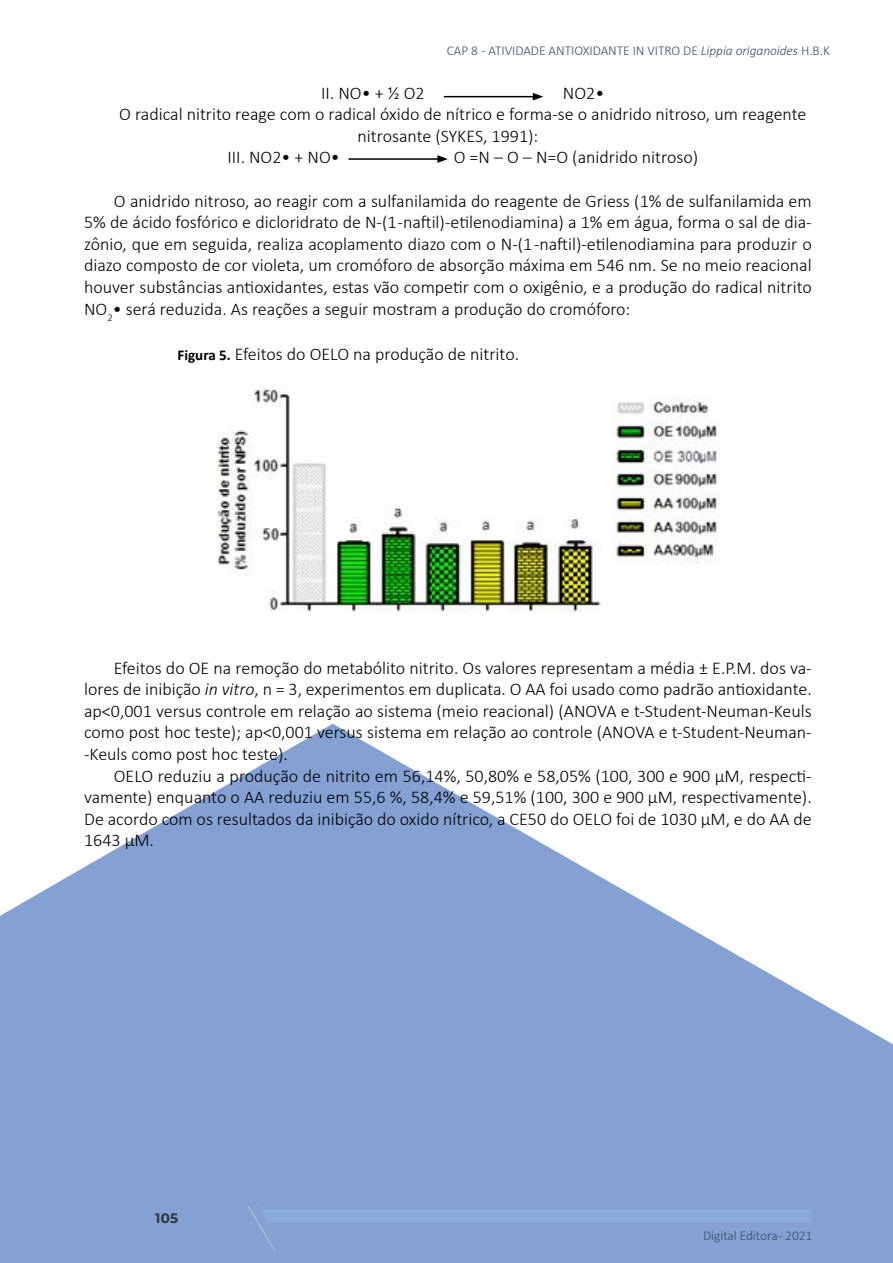
<style>
.page{position:relative;width:893px;height:1263px;background:#fff}
.page>*{position:absolute;margin:0;border:0;box-sizing:border-box;transform-origin:0 0}
.t1{font:300 18px/21.6px "Calibri";color:#000;text-align:justify}
.t2{font:300 13.5px "Calibri";letter-spacing:-.005em;color:#384e64}
.t3{font:700 13.5px "Montserrat";color:#2e333c}
.s1{font-style:italic}
.s2{font-weight:700;font-size:15px}
</style>
<div class="page">
<svg style="left:0;top:724px;width:893px;height:539px;fill:#85a1d3"></svg>
<img style="left:217px;top:387px;width:503px;height:226px">
<hr style="left:444px;top:96px;width:91px;height:1px;background:#000">
<svg style="left:533px;top:93px;width:10px;height:7px"></svg>
<hr style="left:348px;top:158px;width:92px;height:2px;background:#000">
<svg style="left:437px;top:155px;width:11px;height:8px"></svg>
<svg style="left:247px;top:1191px;width:565px;height:61px;background:#86a3d4"></svg>
<p class="t2" style="left:447px;top:42px;width:384px">CAP 8 - ATIVIDADE ANTIOXIDANTE IN VITRO DE <span class="s1">Lippia origanoides</span> H.B.K</p>
<p class="t1" style="left:321px;top:82px;width:105px">II. NO• + ½ O2</p>
<p class="t1" style="left:563px;top:82px;width:43px">NO2•</p>
<p class="t1" style="left:119px;top:103px;width:689px">O radical nitrito reage com o radical óxido de nítrico e forma-se o anidrido nitroso, um reagente</p>
<p class="t1" style="left:358px;top:125px;width:182px">nitrosante (SYKES, 1991):</p>
<p class="t1" style="left:227px;top:146px;width:114px">III. NO2• + NO•</p>
<p class="t1" style="left:454px;top:146px;width:246px">O =N – O – N=O (anidrido nitroso)</p>
<p class="t1" style="left:84px;top:190px;width:729px;text-indent:30px">O anidrido nitroso, ao reagir com a sulfanilamida do reagente de Griess (1% de sulfanilamida em 5% de ácido fosfórico e dicloridrato de N-(1 -naftil)-etilenodiamina) a 1% em água, forma o sal de dia&shy;zônio, que em seguida, realiza acoplamento diazo com o N-(1 -naftil)-etilenodiamina para produzir o diazo composto de cor violeta, um cromóforo de absorção máxima em 546 nm. Se no meio reacional houver substâncias antioxidantes, estas vão competir com o oxigênio, e a produção do radical nitrito NO<sub>2</sub>• será reduzida. As reações a seguir mostram a produção do cromóforo:</p>
<p class="t1" style="left:178px;top:343px;width:343px"><span class="s2">Figura 5.</span> Efeitos do OELO na produção de nitrito.</p>
<p class="t1" style="left:84px;top:657px;width:729px;text-indent:30px">Efeitos do OE na remoção do metabólito nitrito. Os valores representam a média ± E.P.M. dos va&shy;lores de inibição <span class="s1">in vitro</span>, n = 3, experimentos em duplicata. O AA foi usado como padrão antioxidante. ap&lt;0,001 versus controle em relação ao sistema (meio reacional) (ANOVA e t-Student-Neuman-Keuls como post hoc teste); ap&lt;0,001 versus sistema em relação ao controle (ANOVA e t-Student-Neuman--Keuls como post hoc teste).</p>
<p class="t1" style="left:84px;top:765px;width:729px;text-indent:30px">OELO reduziu a produção de nitrito em 56,14%, 50,80% e 58,05% (100, 300 e 900 µM, respecti&shy;vamente) enquanto o AA reduziu em 55,6 %, 58,4% e 59,51% (100, 300 e 900 µM, respectivamente).<br>De acordo com os resultados da inibição do oxido nítrico, a CE50 do OELO foi de 1030 µM, e do AA de 1643 µM.</p>
<p class="t3" style="left:155px;top:1208px;width:25px">105</p>
<p class="t2" style="left:703px;top:1227px;width:111px">Digital Editora - 2021</p>
</div>
